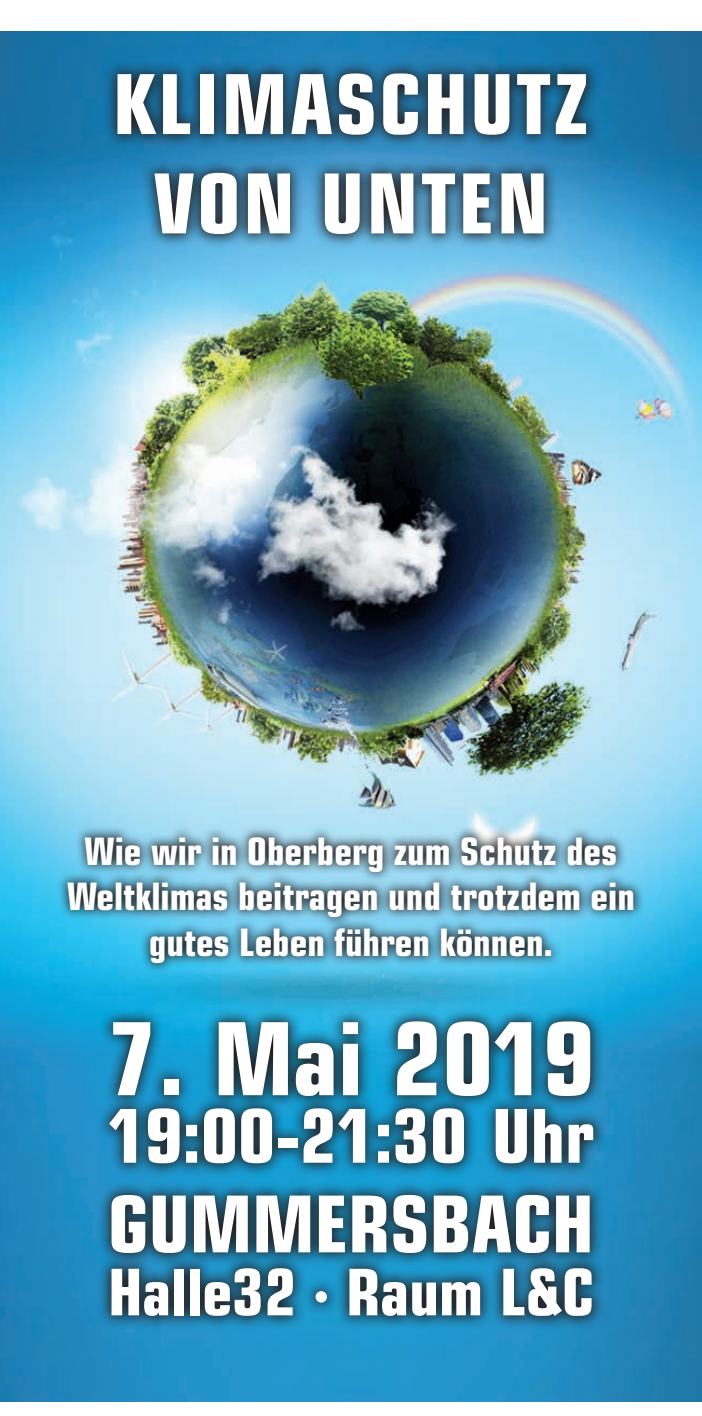
<style>
.page{position:relative;width:702px;height:1416px;background:#fff}
.page>*{position:absolute;margin:0;border:0;box-sizing:border-box;transform-origin:0 0}
.t1{font:700 condensed 100.8px "Eurostile";color:#fff}
.t2{font:700 condensed 82.8px/99.2px "Eurostile";letter-spacing:.03em;color:#fff;text-align:center}
.t3{font:700 condensed 78.52px "Eurostile";color:#fff}
.t4{font:700 condensed 74.25px "Eurostile";color:#fff}
.t5{font:700 condensed 64.35px "Eurostile";color:#fff}
.t6{font:700 condensed 37.8px/45.4px "Eurostile";color:#fff;text-align:center}
</style>
<div class="page">
<img style="left:0;top:32px;width:702px;height:1370px">
<svg style="left:103px;top:59px;width:498px;height:190px;background:#2e6382"></svg>
<svg style="left:57px;top:826px;width:587px;height:149px;background:#5c9bb3"></svg>
<svg style="left:96px;top:1007px;width:512px;height:324px;background:#1e617f"></svg>
<p class="t2" style="left:113px;top:54px;width:477px">KLIMASCHUTZ<br>VON UNTEN</p>
<p class="t6" style="left:67px;top:828px;width:569px">Wie wir in Oberberg zum Schutz des<br>Weltklimas beitragen und trotzdem ein gutes Leben führen können.</p>
<p class="t1" style="left:108px;top:998px;width:487px">7. Mai 2019</p>
<p class="t4" style="left:108px;top:1091px;width:487px">19:00-21:30 Uhr</p>
<p class="t3" style="left:108px;top:1177px;width:487px">GUMMERSBACH</p>
<p class="t5" style="left:108px;top:1253px;width:487px">Halle32 · Raum L&amp;C</p>
</div>
